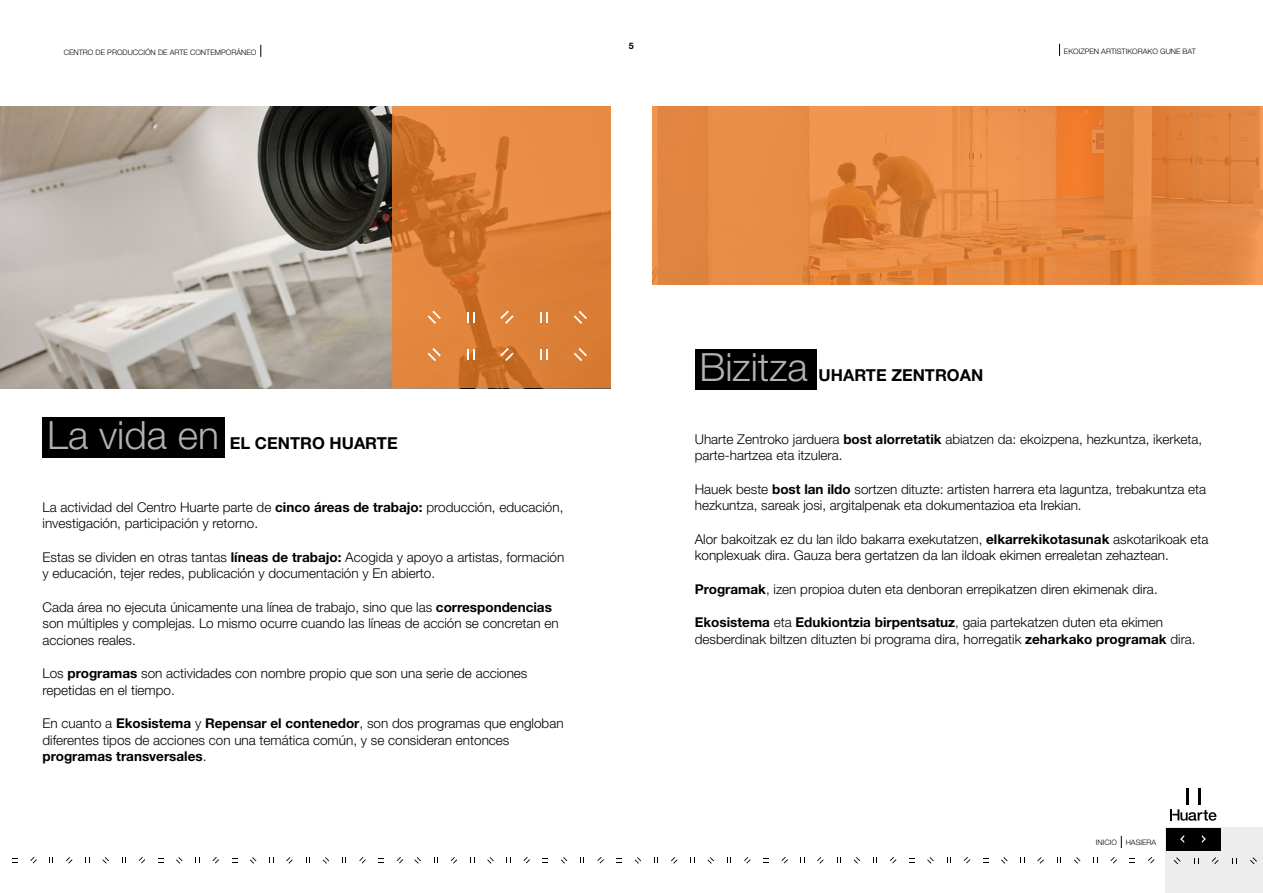
<style>
.page{position:relative;width:1263px;height:893px;background:#fff}
.page>*{position:absolute;margin:0;border:0;box-sizing:border-box;transform-origin:0 0}
.t1{font:300 39px "Helvetica Neue LT Std";color:#b3b2b2}
.t2{font:700 16.5px "Helvetica Neue LT Std";color:#000}
.t3{font:300 13.5px/16.5px "Helvetica Neue LT Std";color:#000}
.t4{font:700 9px "Helvetica Neue LT Std";color:#000}
.t5{font:300 7.5px "Helvetica Neue LT Std";color:#000}
.t6{font:300 7.5px "Helvetica Neue";color:#000}
.s1{font-weight:700}
</style>
<div class="page">
<div style="left:1165px;top:827px;width:98px;height:66px;background:#ededed"></div>
<svg style="left:1170px;top:809px;width:46px;height:12px"></svg>
<hr style="left:1186px;top:788px;width:3px;height:17px;background:#000">
<hr style="left:1197px;top:788px;width:3px;height:17px;background:#000">
<div style="left:1165px;top:827px;width:55px;height:23px;background:#000"></div>
<svg style="left:1202px;top:835px;width:4px;height:8px"></svg>
<svg style="left:1180px;top:835px;width:4px;height:8px"></svg>
<svg style="left:1121px;top:836px;width:1px;height:12px"></svg>
<svg style="left:1250px;top:857px;width:7px;height:7px"></svg>
<svg style="left:1174px;top:857px;width:6px;height:7px"></svg>
<svg style="left:1212px;top:857px;width:7px;height:7px"></svg>
<svg style="left:487px;top:857px;width:7px;height:7px"></svg>
<svg style="left:414px;top:857px;width:7px;height:7px"></svg>
<svg style="left:451px;top:857px;width:6px;height:7px"></svg>
<svg style="left:523px;top:857px;width:7px;height:6px"></svg>
<svg style="left:561px;top:857px;width:6px;height:7px"></svg>
<svg style="left:597px;top:857px;width:7px;height:6px"></svg>
<svg style="left:707px;top:857px;width:7px;height:7px"></svg>
<svg style="left:635px;top:857px;width:6px;height:7px"></svg>
<svg style="left:671px;top:857px;width:6px;height:7px"></svg>
<svg style="left:744px;top:857px;width:7px;height:6px"></svg>
<svg style="left:781px;top:857px;width:7px;height:6px"></svg>
<svg style="left:854px;top:857px;width:6px;height:7px"></svg>
<svg style="left:817px;top:857px;width:7px;height:7px"></svg>
<svg style="left:890px;top:857px;width:6px;height:6px"></svg>
<svg style="left:927px;top:857px;width:7px;height:7px"></svg>
<svg style="left:964px;top:857px;width:6px;height:6px"></svg>
<svg style="left:1074px;top:857px;width:6px;height:7px"></svg>
<svg style="left:1001px;top:857px;width:7px;height:7px"></svg>
<svg style="left:1037px;top:857px;width:7px;height:7px"></svg>
<svg style="left:1110px;top:857px;width:7px;height:6px"></svg>
<svg style="left:1148px;top:857px;width:6px;height:6px"></svg>
<svg style="left:30px;top:857px;width:7px;height:6px"></svg>
<svg style="left:102px;top:857px;width:7px;height:7px"></svg>
<svg style="left:66px;top:857px;width:6px;height:7px"></svg>
<svg style="left:139px;top:857px;width:6px;height:6px"></svg>
<svg style="left:176px;top:857px;width:7px;height:7px"></svg>
<svg style="left:213px;top:857px;width:6px;height:6px"></svg>
<svg style="left:378px;top:858px;width:6px;height:5px"></svg>
<svg style="left:323px;top:857px;width:6px;height:7px"></svg>
<svg style="left:250px;top:857px;width:6px;height:7px"></svg>
<svg style="left:286px;top:857px;width:7px;height:7px"></svg>
<svg style="left:359px;top:857px;width:7px;height:6px"></svg>
<svg style="left:397px;top:857px;width:6px;height:6px"></svg>
<div style="left:43px;top:417px;width:182px;height:40px;background:#000"></div>
<div style="left:695px;top:349px;width:121px;height:41px;background:#000"></div>
<img style="left:0;top:106px;width:392px;height:282px">
<svg style="left:392px;top:106px;width:218px;height:282px"></svg>
<svg style="left:540px;top:312px;width:8px;height:10px"></svg>
<svg style="left:574px;top:311px;width:13px;height:13px"></svg>
<svg style="left:467px;top:312px;width:8px;height:10px"></svg>
<svg style="left:428px;top:311px;width:13px;height:13px"></svg>
<svg style="left:500px;top:311px;width:14px;height:13px"></svg>
<svg style="left:540px;top:349px;width:8px;height:11px"></svg>
<svg style="left:574px;top:348px;width:13px;height:13px"></svg>
<svg style="left:467px;top:349px;width:8px;height:11px"></svg>
<svg style="left:428px;top:348px;width:13px;height:13px"></svg>
<svg style="left:500px;top:348px;width:14px;height:13px"></svg>
<svg style="left:653px;top:106px;width:610px;height:179px;fill:#e68a45"></svg>
<svg style="left:261px;top:45px;width:1px;height:12px"></svg>
<svg style="left:1059px;top:44px;width:1px;height:12px"></svg>
<p class="t4" style="left:629px;top:40px;width:7px">5</p>
<p class="t5" style="left:64px;top:47px;width:194px">CENTRO DE PRODUCCIÓN DE ARTE CONTEMPORÁNEO</p>
<p class="t5" style="left:1064px;top:46px;width:134px">EKOIZPEN ARTISTIKORAKO GUNE BAT</p>
<h1 class="t1" style="left:47px;top:411px;width:173px">La vida en</h1>
<p class="t2" style="left:230px;top:433px;width:169px">EL CENTRO HUARTE</p>
<p class="t3" style="left:43px;top:498px;width:522px">La actividad del Centro Huarte parte de <span class="s1">cinco áreas de trabajo:</span> producción, educación, investigación, participación y retorno.</p>
<p class="t3" style="left:43px;top:548px;width:523px">Estas se dividen en otras tantas <span class="s1">líneas de trabajo:</span> Acogida y apoyo a artistas, formación y educación, tejer redes, publicación y documentación y En abierto.</p>
<p class="t3" style="left:43px;top:598px;width:518px">Cada área no ejecuta únicamente una línea de trabajo, sino que las <span class="s1">correspondencias </span>son múltiples y complejas. Lo mismo ocurre cuando las líneas de acción se concretan en acciones reales.</p>
<p class="t3" style="left:43px;top:665px;width:486px">Los <span class="s1">programas</span> son actividades con nombre propio que son una serie de acciones repetidas en el tiempo.</p>
<p class="t3" style="left:43px;top:715px;width:523px">En cuanto a <span class="s1">Ekosistema</span> y <span class="s1">Repensar el contenedor</span>, son dos programas que engloban diferentes tipos de acciones con una temática común, y se consideran entonces <span class="s1">programas transversales</span>.</p>
<h1 class="t1" style="left:699px;top:343px;width:110px">Bizitza</h1>
<p class="t2" style="left:818px;top:365px;width:166px">UHARTE ZENTROAN</p>
<p class="t3" style="left:695px;top:430px;width:509px">Uharte Zentroko jarduera <span class="s1">bost alorretatik</span> abiatzen da: ekoizpena, hezkuntza, ikerketa, parte-hartzea eta itzulera.</p>
<p class="t3" style="left:695px;top:480px;width:513px">Hauek beste <span class="s1">bost lan ildo</span> sortzen dituzte: artisten harrera eta laguntza, trebakuntza eta hezkuntza, sareak josi, argitalpenak eta dokumentazioa eta Irekian.</p>
<p class="t3" style="left:695px;top:530px;width:515px">Alor bakoitzak ez du lan ildo bakarra exekutatzen, <span class="s1">elkarrekikotasunak</span> askotarikoak eta konplexuak dira. Gauza bera gertatzen da lan ildoak ekimen errealetan zehaztean.</p>
<p class="t3" style="left:695px;top:580px;width:464px"><span class="s1">Programak</span>, izen propioa duten eta denboran errepikatzen diren ekimenak dira.</p>
<p class="t3" style="left:695px;top:614px;width:502px"><span class="s1">Ekosistema</span> eta <span class="s1">Edukiontzia birpentsatuz</span>, gaia partekatzen duten eta ekimen desberdinak biltzen dituzten bi programa dira, horregatik <span class="s1">zeharkako programak</span> dira.</p>
<p class="t6" style="left:1096px;top:838px;width:62px">INICIO HASIERA</p>
</div>
